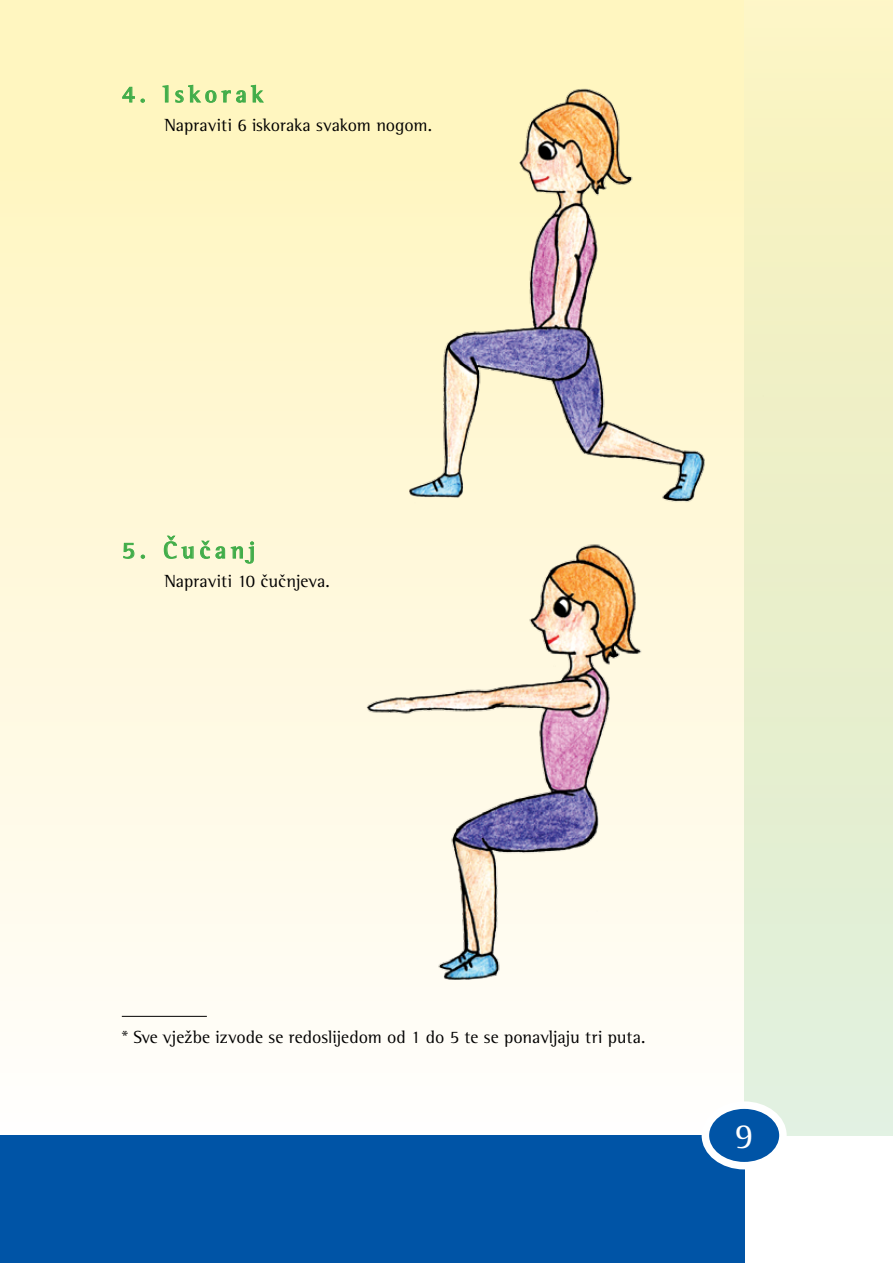
<style>
.page{position:relative;width:893px;height:1263px;background:#fff}
.page>*{position:absolute;margin:0;border:0;box-sizing:border-box;transform-origin:0 0}
.t1{font:36px "Rotis Semi Serif Pro";color:#fff}
.t2{font:700 24px "Rotis Semi Serif Pro";letter-spacing:.195em;color:#41ad49}
.t3{font:18px "Rotis Semi Serif Pro";color:#000}
</style>
<div class="page">
<div style="left:0;top:0;width:893px;height:1135px;background:linear-gradient(to bottom,#fff5ba,#fffdfc)"></div>
<div style="left:744px;top:0;width:149px;height:1135px;background:linear-gradient(to bottom,#faf3bd,#ddeedc)"></div>
<div style="left:0;top:1135px;width:744px;height:128px;background:#0054a6"></div>
<div style="left:705px;top:1105px;width:78px;height:61px;background:#0054a6;border-radius:50%"></div>
<div style="left:702px;top:1101px;width:85px;height:68px;border:8px solid #fff;border-radius:50%"></div>
<svg style="left:122px;top:86px;width:13px;height:17px"></svg>
<svg style="left:141px;top:99px;width:4px;height:4px"></svg>
<svg style="left:162px;top:85px;width:7px;height:18px"></svg>
<svg style="left:175px;top:84px;width:89px;height:19px;background:#d5e5a5"></svg>
<svg style="left:123px;top:542px;width:12px;height:17px"></svg>
<svg style="left:141px;top:555px;width:4px;height:4px"></svg>
<svg style="left:164px;top:535px;width:30px;height:24px"></svg>
<svg style="left:200px;top:540px;width:54px;height:24px"></svg>
<img style="left:395px;top:71px;width:382px;height:440px">
<img style="left:287px;top:526px;width:365px;height:467px">
<hr style="left:122px;top:1016px;width:85px;height:1px;background:#000">
<h2 class="t2" style="left:122px;top:79px;width:143px">4. Iskorak</h2>
<p class="t3" style="left:164px;top:114px;width:269px">Napraviti 6 iskoraka svakom nogom.</p>
<h2 class="t2" style="left:122px;top:535px;width:135px">5. Čučanj</h2>
<p class="t3" style="left:164px;top:570px;width:167px">Napraviti 10 čučnjeva.</p>
<p class="t3" style="left:122px;top:1026px;width:525px">* Sve vježbe izvode se redoslijedom od 1 do 5 te se ponavljaju tri puta.</p>
<h1 class="t1" style="left:735px;top:1114px;width:20px">9</h1>
</div>
